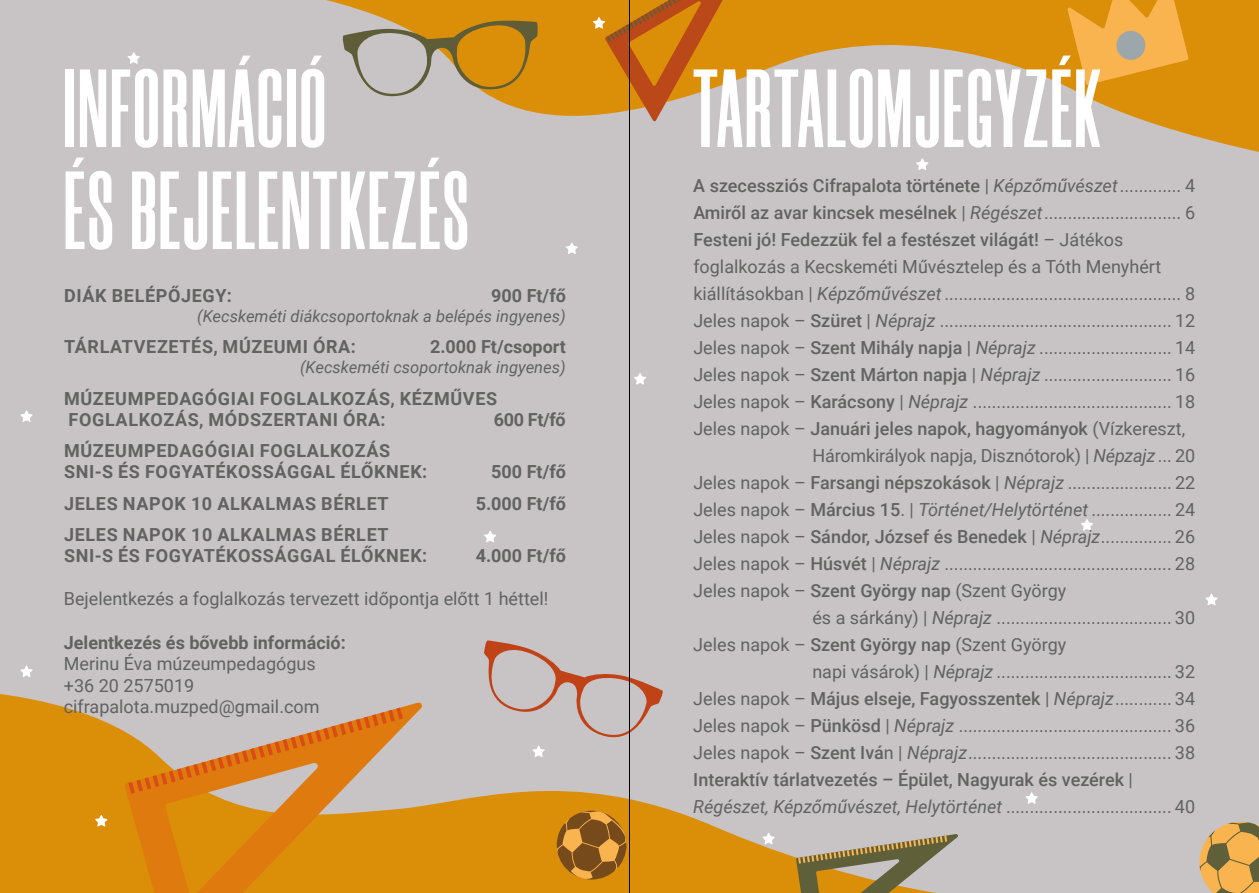
<style>
.page{position:relative;width:1259px;height:893px;background:#c8c4c6}
.page>*{position:absolute;margin:0;border:0;box-sizing:border-box;transform-origin:0 0}
.t1{font:700 111px/102px "Morganite";letter-spacing:.02em;color:#fff}
.t2{font:18px/21.6px "Roboto";color:#626261}
.t3{font:700 18px/21px "Roboto";letter-spacing:.035em;color:#626261}
.t4{font:500 18px "Roboto";color:#626261}
.t5{font:700 18px "Roboto";color:#626261}
.t6{font:italic 16.5px "Roboto";color:#626261}
.s1{font-weight:400}
.s2{font-weight:400;font-style:italic}
.s3{font-weight:500}
.s4{font-style:italic}
</style>
<div class="page">
<svg style="left:0;top:694px;width:796px;height:199px;fill:#db8f08"></svg>
<svg style="left:326px;top:0;width:933px;height:152px"></svg>
<svg style="left:484px;top:531px;width:12px;height:11px"></svg>
<svg style="left:20px;top:410px;width:13px;height:12px"></svg>
<svg style="left:566px;top:242px;width:12px;height:12px"></svg>
<svg style="left:634px;top:373px;width:12px;height:12px"></svg>
<svg style="left:20px;top:665px;width:13px;height:12px"></svg>
<svg style="left:95px;top:815px;width:13px;height:12px"></svg>
<svg style="left:762px;top:833px;width:13px;height:11px"></svg>
<svg style="left:1025px;top:792px;width:13px;height:12px"></svg>
<svg style="left:1081px;top:519px;width:12px;height:12px"></svg>
<svg style="left:1205px;top:593px;width:12px;height:12px"></svg>
<svg style="left:916px;top:158px;width:12px;height:12px"></svg>
<svg style="left:127px;top:52px;width:13px;height:12px"></svg>
<svg style="left:342px;top:19px;width:196px;height:78px"></svg>
<svg style="left:482px;top:640px;width:182px;height:117px"></svg>
<svg style="left:124px;top:702px;width:299px;height:191px;fill:#db8f08"></svg>
<svg style="left:128px;top:708px;width:275px;height:86px"></svg>
<svg style="left:1199px;top:822px;width:60px;height:71px;background:#cea158"></svg>
<svg style="left:1067px;top:0;width:121px;height:85px;background:#e8a63c"></svg>
<svg style="left:557px;top:811px;width:69px;height:69px;background:#aa7123"></svg>
<svg style="left:593px;top:0;width:153px;height:122px"></svg>
<svg style="left:796px;top:834px;width:162px;height:59px"></svg>
<hr style="left:629px;top:0;width:1px;height:893px;background:#000">
<h1 class="t1" style="left:64px;top:59px;width:407px">INFORMÁCIÓ<br>ÉS BEJELENTKEZÉS</h1>
<h1 class="t1" style="left:693px;top:59px;width:409px">TARTALOMJEGYZÉK</h1>
<p class="t3" style="left:64px;top:284px;width:169px">DIÁK BELÉPŐJEGY:</p>
<p class="t3" style="left:491px;top:284px;width:76px">900 Ft/fő</p>
<p class="t6" style="left:197px;top:304px;width:370px">(Kecskeméti diákcsoportoknak a belépés ingyenes)</p>
<p class="t3" style="left:64px;top:336px;width:293px">TÁRLATVEZETÉS, MÚZEUMI ÓRA:</p>
<p class="t5" style="left:430px;top:334px;width:137px">2.000 Ft/csoport</p>
<p class="t6" style="left:300px;top:356px;width:267px">(Kecskeméti csoportoknak ingyenes)</p>
<p class="t3" style="left:64px;top:387px;width:434px">MÚZEUMPEDAGÓGIAI FOGLALKOZÁS, KÉZMŰVES<br>FOGLALKOZÁS, MÓDSZERTANI ÓRA:</p>
<p class="t4" style="left:693px;top:173px;width:503px">A szecessziós Cifrapalota története <span class="s1">|</span> <span class="s2">Képzőművészet</span><span class="s1">............. 4</span></p>
<p class="t2" style="left:693px;top:202px;width:503px"><span class="s3">Amiről az avar kincsek mesélnek</span> | <span class="s4">Régészet</span>............................. 6</p>
<p class="t4" style="left:693px;top:227px;width:431px">Festeni jó! Fedezzük fel a festészet világát! <span class="s1">– Játékos</span></p>
<p class="t2" style="left:693px;top:256px;width:469px">foglalkozás a Kecskeméti Művésztelep és a Tóth Menyhért</p>
<p class="t2" style="left:693px;top:283px;width:503px">kiállításokban | <span class="s4">Képzőművészet</span> .................................................. 8</p>
<p class="t2" style="left:693px;top:310px;width:503px">Jeles napok – <span class="s3">Szüret</span> | <span class="s4">Néprajz</span> ................................................. 12</p>
<p class="t2" style="left:693px;top:337px;width:503px">Jeles napok – <span class="s3">Szent Mihály napja</span> | <span class="s4">Néprajz</span> ............................ 14</p>
<p class="t2" style="left:693px;top:364px;width:503px">Jeles napok – <span class="s3">Szent Márton napja</span> | <span class="s4">Néprajz</span> ........................... 16</p>
<p class="t2" style="left:693px;top:391px;width:503px">Jeles napok – <span class="s3">Karácsony</span> | <span class="s4">Néprajz</span> .......................................... 18</p>
<p class="t4" style="left:693px;top:416px;width:493px"><span class="s1">Jeles napok –</span> Januári jeles napok, hagyományok <span class="s1">(Vízkereszt,</span></p>
<p class="t2" style="left:812px;top:445px;width:384px">Háromkirályok napja, Disznótorok) | <span class="s4">Népzajz</span> 20</p>
<p class="t2" style="left:693px;top:472px;width:503px">Jeles napok – <span class="s3">Farsangi népszokások</span> | <span class="s4">Néprajz</span> ...................... 22</p>
<p class="t2" style="left:693px;top:499px;width:503px">Jeles napok – <span class="s3">Március 15</span>. | <span class="s4">Történet/Helytörténet</span> ................. 24</p>
<p class="t2" style="left:693px;top:526px;width:503px">Jeles napok – <span class="s3">Sándor, József és Benedek</span> | <span class="s4">Néprajz</span>............... 26</p>
<p class="t2" style="left:693px;top:553px;width:503px">Jeles napok – <span class="s3">Húsvét</span> | <span class="s4">Néprajz</span> ................................................ 28</p>
<p class="t2" style="left:693px;top:580px;width:374px">Jeles napok – <span class="s3">Szent György nap</span> (Szent György</p>
<p class="t2" style="left:812px;top:607px;width:384px">és a sárkány) | <span class="s4">Néprajz</span> ..................................... 30</p>
<p class="t2" style="left:693px;top:634px;width:374px">Jeles napok – <span class="s3">Szent György nap</span> (Szent György</p>
<p class="t2" style="left:812px;top:661px;width:384px">napi vásárok) | <span class="s4">Néprajz</span> ..................................... 32</p>
<p class="t2" style="left:693px;top:688px;width:503px">Jeles napok – <span class="s3">Május elseje, Fagyosszentek</span> | <span class="s4">Néprajz</span>............ 34</p>
<p class="t2" style="left:693px;top:715px;width:503px">Jeles napok – <span class="s3">Pünkösd</span> | <span class="s4">Néprajz</span> ............................................. 36</p>
<p class="t2" style="left:693px;top:742px;width:503px">Jeles napok – <span class="s3">Szent Ivá</span>n | <span class="s4">Néprajz</span>........................................... 38</p>
<p class="t4" style="left:693px;top:767px;width:441px">Interaktív tárlatvezetés – Épület, Nagyurak és vezérek <span class="s1">|</span></p>
<p class="t2" style="left:693px;top:796px;width:503px"><span class="s4">Régészet, Képzőművészet, Helytörténet</span> ................................... 40</p>
<p class="t3" style="left:494px;top:408px;width:73px">600 Ft/fő</p>
<p class="t3" style="left:64px;top:439px;width:364px">MÚZEUMPEDAGÓGIAI FOGLALKOZÁS<br>SNI-S ÉS FOGYATÉKOSSÁGGAL ÉLŐKNEK:</p>
<p class="t3" style="left:491px;top:460px;width:76px">500 Ft/fő</p>
<p class="t3" style="left:64px;top:492px;width:326px">JELES NAPOK 10 ALKALMAS BÉRLET</p>
<p class="t3" style="left:476px;top:492px;width:92px">5.000 Ft/fő</p>
<p class="t3" style="left:64px;top:523px;width:364px">JELES NAPOK 10 ALKALMAS BÉRLET<br>SNI-S ÉS FOGYATÉKOSSÁGGAL ÉLŐKNEK:</p>
<p class="t3" style="left:476px;top:544px;width:92px">4.000 Ft/fő</p>
<p class="t2" style="left:64px;top:587px;width:486px">Bejelentkezés a foglalkozás tervezett időpontja előtt 1 héttel!</p>
<p class="t5" style="left:64px;top:629px;width:283px">Jelentkezés és bővebb információ:</p>
<p class="t2" style="left:64px;top:652px;width:257px">Merinu Éva múzeumpedagógus +36 20 2575019 cifrapalota.muzped@gmail.com</p>
</div>
